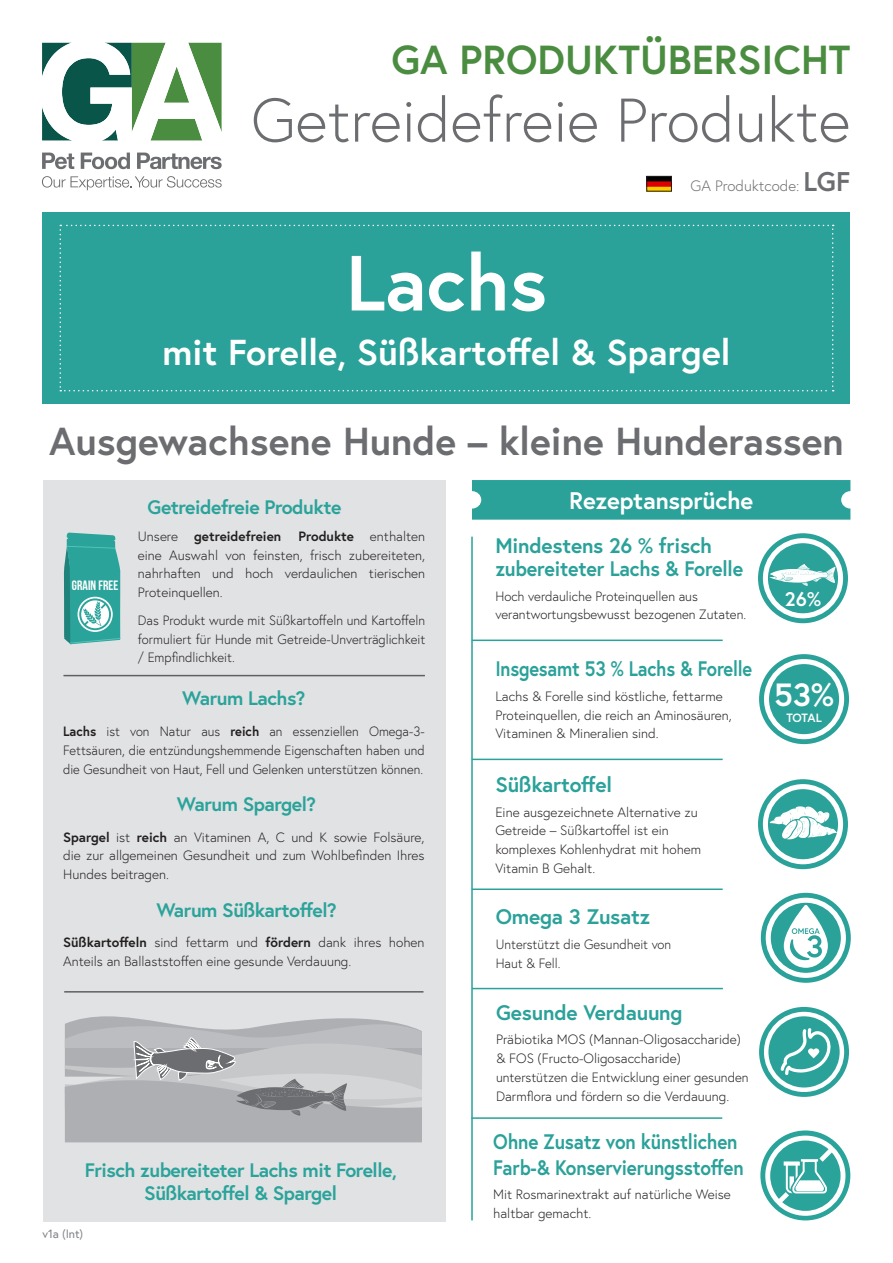
<style>
.page{position:relative;width:893px;height:1263px;background:#fff}
.page>*{position:absolute;margin:0;border:0;box-sizing:border-box;transform-origin:0 0}
.t1{font:700 78px "Europa";color:#fff}
.t2{font:300 61.5px "Europa";color:#6c6d70}
.t3{font:700 40.5px "Europa";color:#4b8d40}
.t4{font:700 39px "Europa";color:#6c6d70}
.t5{font:700 36px "Europa";color:#fff}
.t6{font:700 32.1px "Europa";color:#fff}
.t7{font:700 24px "Europa";letter-spacing:-.01em;color:#fff}
.t8{font:700 21px/22.5px "Europa";letter-spacing:-.01em;color:#2aa199}
.t9{font:700 21px/25.2px "Europa";letter-spacing:-.01em;color:#2aa199;scale:.9 1}
.t10{font:700 21px "Europa";letter-spacing:-.01em;color:#2aa199;scale:.87 1}
.t11{font:700 19.65px "Europa";color:#fff}
.t12{font:700 19.5px/23.4px "Europa";letter-spacing:-.025em;color:#2aa39a;text-align:center}
.t13{font:300 15px "Europa";color:#6c6d70}
.t14{font:300 13.5px/18.8px "Europa";color:#231f20}
.t15{font:300 13.5px/18.8px "Europa";color:#231f20;text-align:justify;scale:.95 1}
.t16{font:300 13.5px/18.8px "Europa";color:#231f20;text-align:justify;scale:.96 1}
.t17{font:700 13.5px "Europa";color:#231f20}
.t18{font:700 13.5px "Bebas Neue";color:#fff}
.t19{font:12px "Europa";letter-spacing:-.01em;color:#808285}
.t20{font:700 12px "Europa";letter-spacing:-.02em;color:#fff}
.s1{font-weight:700;font-size:27px}
.s2{font-weight:300}
.s3{font-weight:700}
</style>
<div class="page">
<svg style="left:42px;top:153px;width:32px;height:16px"></svg>
<svg style="left:81px;top:153px;width:49px;height:16px"></svg>
<svg style="left:137px;top:153px;width:85px;height:16px"></svg>
<svg style="left:42px;top:43px;width:180px;height:97px"></svg>
<svg style="left:42px;top:176px;width:180px;height:14px"></svg>
<div style="left:43px;top:212px;width:807px;height:192px;background:#2aa199"></div>
<svg style="left:60px;top:225px;width:774px;height:166px"></svg>
<hr style="left:471px;top:537px;width:2px;height:683px;background:#2aa199">
<hr style="left:472px;top:639px;width:251px;height:2px;background:#2aa199">
<hr style="left:472px;top:759px;width:251px;height:1px;background:#2aa199">
<hr style="left:472px;top:888px;width:251px;height:2px;background:#2aa199">
<hr style="left:472px;top:988px;width:251px;height:1px;background:#2aa199">
<svg style="left:759px;top:654px;width:90px;height:90px;background:#4cb0a9"></svg>
<div style="left:766px;top:661px;width:76px;height:76px;background:#2aa199;border-radius:50%"></div>
<div style="left:764px;top:659px;width:80px;height:80px;border:5px solid #fff;border-radius:50%"></div>
<hr style="left:471px;top:1117px;width:251px;height:2px;background:#2aa199">
<div style="left:472px;top:480px;width:378px;height:40px;background:#2aa199"></div>
<svg style="left:758px;top:779px;width:90px;height:90px;background:#4eb0aa"></svg>
<div style="left:763px;top:784px;width:80px;height:80px;border:5px solid #fff;border-radius:50%"></div>
<svg style="left:770px;top:806px;width:67px;height:33px"></svg>
<svg style="left:758px;top:533px;width:90px;height:90px;background:#53b3ad"></svg>
<div style="left:765px;top:541px;width:75px;height:75px;background:#2aa199;border-radius:50%"></div>
<div style="left:763px;top:538px;width:80px;height:80px;border:5px solid #fff;border-radius:50%"></div>
<svg style="left:769px;top:564px;width:67px;height:22px"></svg>
<svg style="left:759px;top:1007px;width:90px;height:90px;background:#4cb1aa"></svg>
<svg style="left:766px;top:1014px;width:76px;height:76px;background:#4db1aa"></svg>
<div style="left:764px;top:1012px;width:80px;height:80px;border:5px solid #fff;border-radius:50%"></div>
<svg style="left:780px;top:1028px;width:52px;height:47px"></svg>
<div style="left:43px;top:480px;width:402px;height:741px;background:#e1e2e4"></div>
<hr style="left:63px;top:675px;width:362px;height:1px;background:#6c6d70">
<hr style="left:64px;top:991px;width:360px;height:1px;background:#6c6d70">
<svg style="left:65px;top:1016px;width:357px;height:126px;background:#b5b6b9"></svg>
<img style="left:649px;top:178px;width:21px;height:11px">
<div style="left:647px;top:176px;width:25px;height:15px;border:1px solid #231f20"></div>
<svg style="left:64px;top:532px;width:57px;height:113px;background:#4eafa8"></svg>
<div style="left:760px;top:1130px;width:90px;height:90px;background:#2aa39a;border-radius:50%"></div>
<svg style="left:765px;top:1135px;width:80px;height:81px"></svg>
<svg style="left:761px;top:893px;width:90px;height:90px;background:#53b3ac"></svg>
<svg style="left:768px;top:900px;width:75px;height:75px"></svg>
<div style="left:766px;top:898px;width:80px;height:80px;border:5px solid #fff;border-radius:50%"></div>
<svg style="left:784px;top:905px;width:44px;height:63px"></svg>
<h3 class="t3" style="left:391px;top:32px;width:461px">GA PRODUKTÜBERSICHT</h3>
<h2 class="t2" style="left:251px;top:82px;width:601px">Getreidefreie Produkte</h2>
<p class="t13" style="left:691px;top:177px;width:161px">GA Produktcode: <span class="s1">LGF</span></p>
<h1 class="t1" style="left:346px;top:230px;width:203px">Lachs</h1>
<h3 class="t5" style="left:162px;top:327px;width:570px">mit Forelle, Süßkartoffel &amp; Spargel</h3>
<h3 class="t4" style="left:49px;top:415px;width:796px">Ausgewachsene Hunde – kleine Hunderassen</h3>
<p class="t18" style="left:72px;top:578px;width:48px;rotate:-1deg">GRAIN FREE</p>
<h3 class="t12" style="left:148px;top:495px;width:195px">Getreidefreie Produkte</h3>
<p class="t17" style="left:138px;top:527px;width:145px"><span class="s2">Unsere</span> getreidefreien</p>
<p class="t14" style="left:138px;top:526px;width:289px;text-align:justify;text-indent:161px"><span class="s3">Produkte</span> enthalten eine Auswahl von feinsten, frisch zubereiteten, nahrhaften und hoch verdaulichen tierischen Proteinquellen.</p>
<p class="t16" style="left:138px;top:610px;width:301px">Das Produkt wurde mit Süßkartoffeln und Kartoffeln formuliert für Hunde mit Getreide-Unverträglichkeit / Empfindlichkeit.</p>
<h3 class="t12" style="left:182px;top:686px;width:125px">Warum Lachs?</h3>
<p class="t15" style="left:63px;top:722px;width:382px"><span class="s3">Lachs</span> ist von Natur aus <span class="s3">reich</span> an essenziellen Omega-3- Fettsäuren, die entzündungshemmende Eigenschaften haben und die Gesundheit von Haut, Fell und Gelenken unterstützen können.</p>
<h3 class="t12" style="left:177px;top:792px;width:141px">Warum Spargel?</h3>
<p class="t14" style="left:63px;top:827px;width:363px;text-align:justify"><span class="s3">Spargel</span> ist <span class="s3">reich</span> an Vitaminen A, C und K sowie Folsäure, die zur allgemeinen Gesundheit und zum Wohlbefinden Ihres Hundes beitragen.</p>
<h3 class="t12" style="left:156px;top:898px;width:182px">Warum Süßkartoffel?</h3>
<p class="t14" style="left:63px;top:933px;width:363px"><span class="s3">Süßkartoffeln</span> sind fettarm und <span class="s3">fördern</span> dank ihres hohen<br>Anteils an Ballaststoffen eine gesunde Verdauung.</p>
<h3 class="t12" style="left:85px;top:1158px;width:314px">Frisch zubereiteter Lachs mit Forelle,<br>Süßkartoffel &amp; Spargel</h3>
<p class="t19" style="left:43px;top:1226px;width:42px">v1a (Int)</p>
<h3 class="t7" style="left:569px;top:484px;width:185px">Rezeptansprüche</h3>
<h3 class="t8" style="left:495px;top:534px;width:249px">Mindestens 26 % frisch zubereiteter Lachs &amp; Forelle</h3>
<p class="t14" style="left:495px;top:586px;width:252px">Hoch verdauliche Proteinquellen aus verantwortungsbewusst bezogenen Zutaten.</p>
<h3 class="t11" style="left:785px;top:585px;width:38px">26%</h3>
<h3 class="t10" style="left:495px;top:654px;width:297px">Insgesamt 53 % Lachs &amp; Forelle</h3>
<p class="t14" style="left:495px;top:687px;width:238px">Lachs &amp; Forelle sind köstliche, fettarme<br>Proteinquellen, die reich an Aminosäuren,<br>Vitaminen &amp; Mineralien sind.</p>
<h3 class="t8" style="left:495px;top:773px;width:118px">Süßkartoffel</h3>
<p class="t14" style="left:495px;top:802px;width:207px">Eine ausgezeichnete Alternative zu<br>Getreide – Süßkartoffel ist ein komplexes Kohlenhydrat mit hohem<br>Vitamin B Gehalt.</p>
<h3 class="t8" style="left:496px;top:905px;width:156px">Omega 3 Zusatz</h3>
<p class="t16" style="left:496px;top:935px;width:184px">Unterstützt die Gesundheit von<br>Haut &amp; Fell.</p>
<h3 class="t8" style="left:496px;top:1000px;width:188px">Gesunde Verdauung</h3>
<p class="t14" style="left:496px;top:1030px;width:254px">Präbiotika MOS (Mannan-Oligosaccharide) &amp; FOS (Fructo-Oligosaccharide) unterstützen die Entwicklung einer gesunden Darmflora und fördern so die Verdauung.</p>
<h3 class="t9" style="left:493px;top:1129px;width:280px">Ohne Zusatz von künstlichen<br>Farb-&amp; Konservierungsstoffen</h3>
<p class="t14" style="left:493px;top:1185px;width:239px">Mit Rosmarinextrakt auf natürliche Weise haltbar gemacht.</p>
<h3 class="t6" style="left:774px;top:673px;width:61px">53%</h3>
<p class="t20" style="left:786px;top:709px;width:37px">TOTAL</p>
</div>
